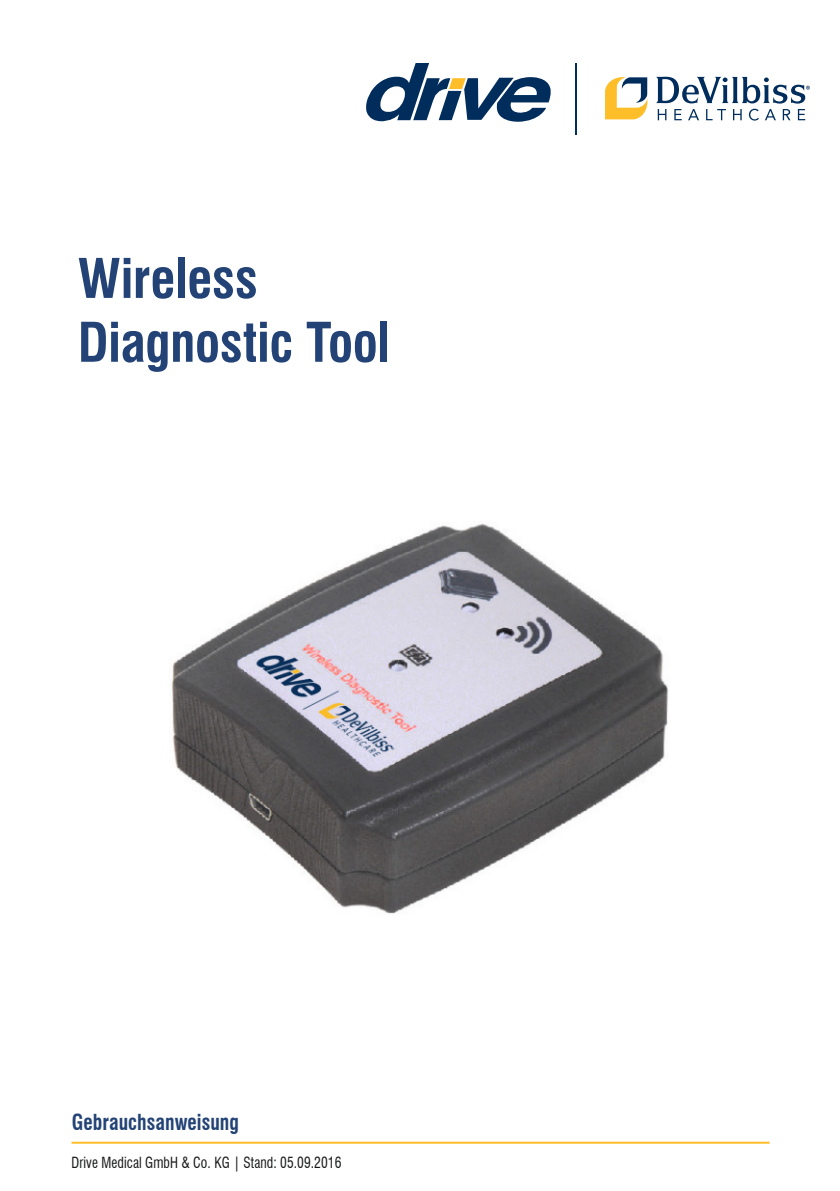
<style>
.page{position:relative;width:840px;height:1191px;background:#fff}
.page>*{position:absolute;margin:0;border:0;box-sizing:border-box;transform-origin:0 0}
.t1{font:700 condensed 53.2px/63.8px "Swiss 721 BT";letter-spacing:-.005em;color:#234376}
.t2{font:700 condensed 21.6px "Swiss 721 BT";letter-spacing:.005em;color:#234376;scale:.91 1}
.t3{font:condensed 15px "Swiss 721 BT";letter-spacing:.005em;color:#151616;scale:.9 1}
</style>
<div class="page">
<hr style="left:71px;top:1141px;width:698px;height:2px;background:#fdbe2a">
<img style="left:171px;top:524px;width:498px;height:390px">
<svg style="left:605px;top:77px;width:42px;height:42px"></svg>
<svg style="left:656px;top:77px;width:153px;height:44px"></svg>
<svg style="left:366px;top:63px;width:185px;height:59px"></svg>
<hr style="left:575px;top:63px;width:2px;height:71px;background:#002d5c">
<h1 class="t1" style="left:78px;top:247px;width:313px">Wireless<br>Diagnostic Tool</h1>
<h2 class="t2" style="left:72px;top:1108px;width:185px">Gebrauchsanweisung</h2>
<p class="t3" style="left:71px;top:1153px;width:301px">Drive Medical GmbH &amp; Co. KG | Stand: 05.09.2016</p>
</div>
